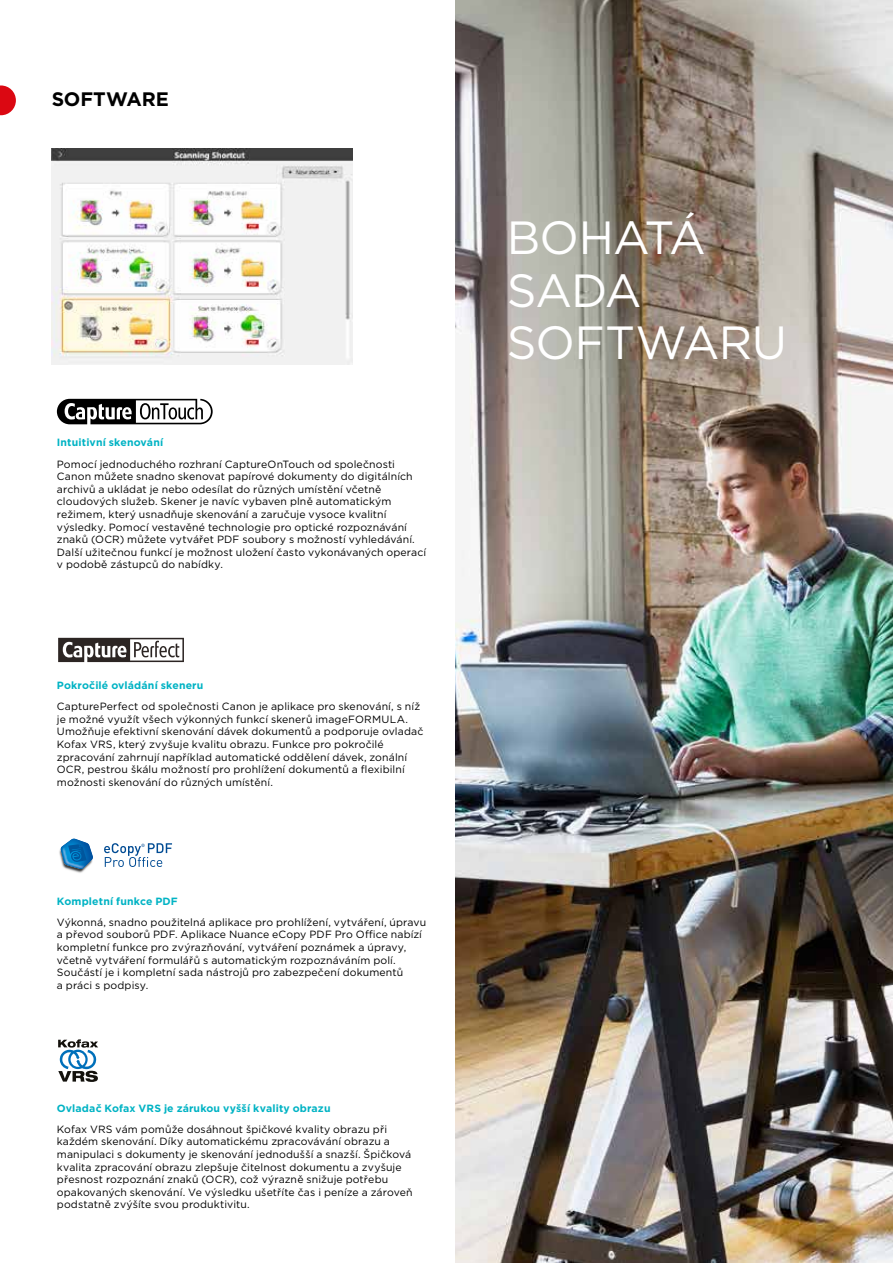
<style>
.page{position:relative;width:893px;height:1263px;background:#fff}
.page>*{position:absolute;margin:0;border:0;box-sizing:border-box;transform-origin:0 0}
.t1{font:46.5px/52.5px "Gotham";letter-spacing:-.02em;color:#fff}
.t2{font:700 19.5px "Gotham";letter-spacing:-.005em;color:#000}
.t3{font:10.5px/12.6px "Gotham";letter-spacing:.01em;color:#000}
.t4{font:700 10.5px "Gotham";letter-spacing:.015em;color:#00b3c4}
</style>
<div class="page">
<img style="left:455px;top:0;width:438px;height:1263px">
<svg style="left:0;top:85px;width:16px;height:30px"></svg>
<img style="left:59px;top:850px;width:27px;height:23px">
<svg style="left:60px;top:838px;width:33px;height:31px"></svg>
<svg style="left:104px;top:843px;width:68px;height:24px"></svg>
<div style="left:58px;top:638px;width:126px;height:25px;background:#eeeded"></div>
<svg style="left:58px;top:638px;width:126px;height:24px;background:#898584"></svg>
<svg style="left:57px;top:399px;width:156px;height:25px"></svg>
<svg style="left:58px;top:1039px;width:40px;height:43px"></svg>
<img style="left:52px;top:149px;width:300px;height:215px">
<h2 class="t2" style="left:52px;top:86px;width:119px">SOFTWARE</h2>
<p class="t4" style="left:57px;top:436px;width:108px">Intuitivní skenování</p>
<p class="t3" style="left:57px;top:457px;width:371px">Pomocí jednoduchého rozhraní CaptureOnTouch od společnosti Canon můžete snadno skenovat papírové dokumenty do digitálních archivů a ukládat je nebo odesílat do různých umístění včetně cloudových služeb. Skener je navíc vybaven plně automatickým režimem, který usnadňuje skenování a zaručuje vysoce kvalitní výsledky. Pomocí vestavěné technologie pro optické rozpoznávání znaků (OCR) můžete vytvářet PDF soubory s možností vyhledávání.<br>Další užitečnou funkcí je možnost uložení často vykonávaných operací v podobě zástupců do nabídky.</p>
<p class="t4" style="left:57px;top:678px;width:148px">Pokročilé ovládání skeneru</p>
<p class="t3" style="left:57px;top:700px;width:368px">CapturePerfect od společnosti Canon je aplikace pro skenování, s níž je možné využít všech výkonných funkcí skenerů imageFORMULA.<br>Umožňuje efektivní skenování dávek dokumentů a podporuje ovladač Kofax VRS, který zvyšuje kvalitu obrazu. Funkce pro pokročilé zpracování zahrnují například automatické oddělení dávek, zonální OCR, pestrou škálu možností pro prohlížení dokumentů a flexibilní možnosti skenování do různých umístění.</p>
<p class="t4" style="left:57px;top:894px;width:122px">Kompletní funkce PDF</p>
<p class="t3" style="left:57px;top:915px;width:371px">Výkonná, snadno použitelná aplikace pro prohlížení, vytváření, úpravu a převod souborů PDF. Aplikace Nuance eCopy PDF Pro Office nabízí kompletní funkce pro zvýrazňování, vytváření poznámek a úpravy, včetně vytváření formulářů s automatickým rozpoznáváním polí.<br>Součástí je i kompletní sada nástrojů pro zabezpečení dokumentů<br>a práci s podpisy.</p>
<p class="t4" style="left:57px;top:1101px;width:275px">Ovladač Kofax VRS je zárukou vyšší kvality obrazu</p>
<p class="t3" style="left:57px;top:1122px;width:357px">Kofax VRS vám pomůže dosáhnout špičkové kvality obrazu při každém skenování. Díky automatickému zpracovávání obrazu a manipulaci s dokumenty je skenování jednodušší a snazší. Špičková kvalita zpracování obrazu zlepšuje čitelnost dokumentu a zvyšuje přesnost rozpoznání znaků (OCR), což výrazně snižuje potřebu opakovaných skenování. Ve výsledku ušetříte čas i peníze a zároveň podstatně zvýšíte svou produktivitu.</p>
<h1 class="t1" style="left:507px;top:210px;width:281px">BOHATÁ<br>SADA<br>SOFTWARU</h1>
</div>
